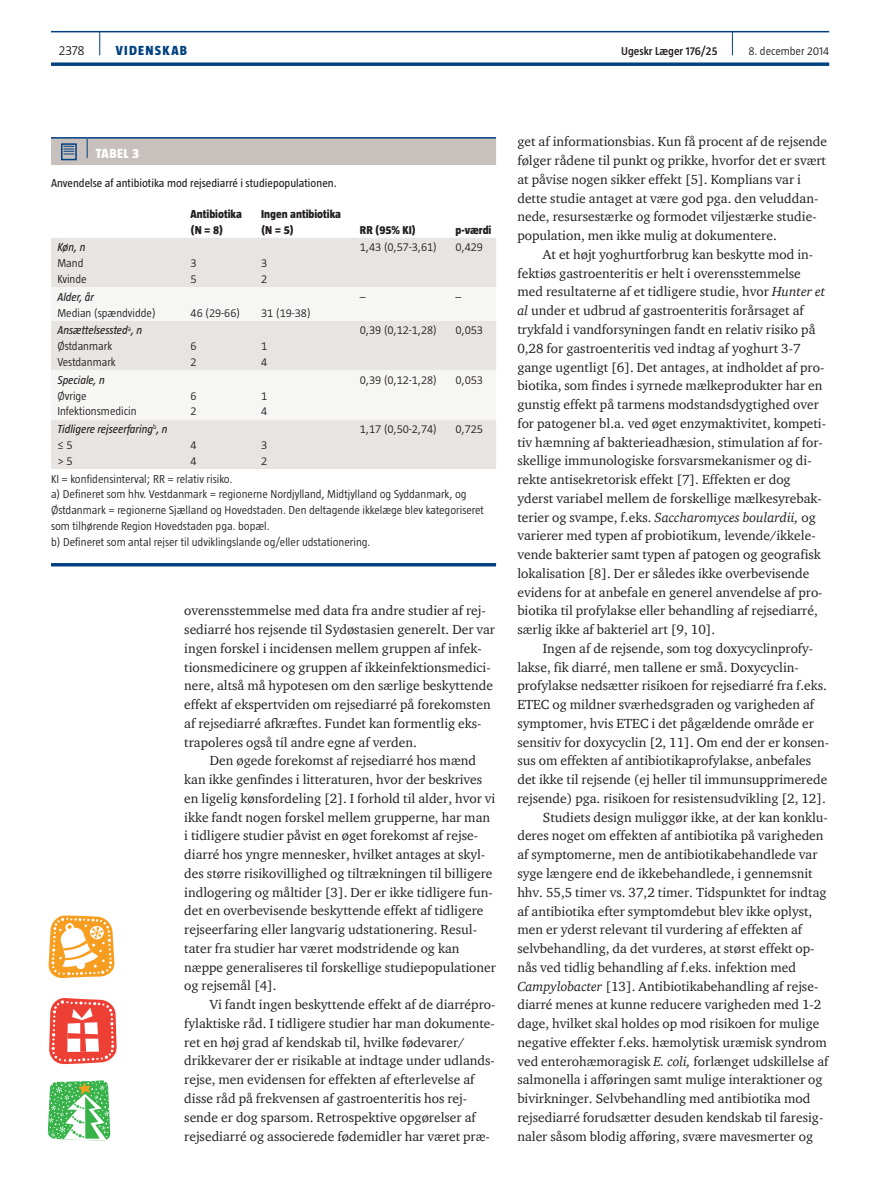
<style>
.page{position:relative;width:893px;height:1191px;background:#fff}
.page>*{position:absolute;margin:0;border:0;box-sizing:border-box;transform-origin:0 0}
.t1{font:13.5px/18.8px "ITC Charter Com";color:#231f20}
.t2{font:800 13.5px "Taz";letter-spacing:.095em;color:#014081}
.t3{font:800 13.5px "Taz";color:#fff}
.t4{font:300 13.5px "Taz";color:#231f20}
.t5{font:300 11.7px/15.8px "Taz";color:#231f20}
.t6{font:11.7px "Taz";color:#231f20}
.t7{font:800 11.7px/15.8px "Taz";color:#231f20}
.t8{font:italic 11.7px/15.8px "Taz";color:#231f20}
.t9{font:600 11.7px "Taz";color:#231f20}
.s1{font-weight:400;font-style:italic}
.s2{font-weight:300;font-style:normal}
.s3{font-style:italic}
</style>
<div class="page">
<hr style="left:51px;top:31px;width:778px;height:1px;background:#014081">
<svg style="left:51px;top:62px;width:778px;height:4px"></svg>
<svg style="left:99px;top:32px;width:1px;height:23px"></svg>
<svg style="left:732px;top:32px;width:1px;height:23px"></svg>
<hr style="left:51px;top:137px;width:36px;height:2px;background:#014081">
<hr style="left:87px;top:137px;width:409px;height:2px;background:#014081">
<div style="left:51px;top:138px;width:445px;height:27px;background:#c7c0bc"></div>
<div style="left:51px;top:238px;width:445px;height:231px;background:#e7e4e2"></div>
<svg style="left:51px;top:287px;width:445px;height:132px;fill:#f6f6f5"></svg>
<hr style="left:51px;top:563px;width:445px;height:3px;background:#014081">
<svg style="left:48px;top:1080px;width:62px;height:60px"></svg>
<svg style="left:49px;top:998px;width:68px;height:66px"></svg>
<svg style="left:48px;top:915px;width:67px;height:63px"></svg>
<p class="t4" style="left:59px;top:43px;width:27px">2378</p>
<p class="t2" style="left:116px;top:43px;width:73px">VIDENSKAB</p>
<p class="t9" style="left:621px;top:45px;width:98px">Ugeskr Læger 176/25</p>
<p class="t5" style="left:748px;top:43px;width:82px">8. december 2014</p>
<p class="t3" style="left:96px;top:146px;width:8px">Tabe</p>
<p class="t3" style="left:124px;top:146px;width:17px">l 3</p>
<p class="t6" style="left:51px;top:177px;width:287px">Anvendelse af antibiotika mod rejsediarré i studiepopulationen.</p>
<p class="t7" style="left:191px;top:206px;width:53px">Antibiotika (N = 8)</p>
<p class="t7" style="left:261px;top:206px;width:81px">Ingen antibiotika (N = 5)</p>
<p class="t8" style="left:57px;top:239px;width:30px">Køn, n</p>
<p class="t5" style="left:57px;top:255px;width:31px">Mand<br>Kvinde</p>
<p class="t5" style="left:191px;top:255px;width:8px">3<br>5</p>
<p class="t5" style="left:261px;top:255px;width:8px">3<br>2</p>
<p class="t8" style="left:57px;top:289px;width:38px">Alder, år</p>
<p class="t5" style="left:57px;top:304px;width:100px">Median (spændvidde)</p>
<p class="t5" style="left:191px;top:304px;width:51px">46 (29-66)</p>
<p class="t5" style="left:261px;top:304px;width:51px">31 (19-38)</p>
<p class="t5" style="left:57px;top:322px;width:86px"><span class="s1">Ansættelsessted</span><sup>a</sup><span class="s1">, n<br></span>Østdanmark<br>Vestdanmark</p>
<p class="t5" style="left:191px;top:338px;width:8px">6<br>2</p>
<p class="t5" style="left:261px;top:338px;width:8px">1<br>4</p>
<p class="t8" style="left:57px;top:372px;width:49px">Speciale, n</p>
<p class="t5" style="left:57px;top:387px;width:81px">Øvrige<br>Infektionsmedicin</p>
<p class="t5" style="left:191px;top:387px;width:8px">6<br>2</p>
<p class="t5" style="left:261px;top:387px;width:8px">1<br>4</p>
<p class="t7" style="left:360px;top:222px;width:57px">RR (95% KI)</p>
<p class="t7" style="left:456px;top:222px;width:37px">p-værdi</p>
<p class="t5" style="left:360px;top:239px;width:79px">1,43 (0,57-3,61)</p>
<p class="t5" style="left:456px;top:239px;width:29px">0,429</p>
<p class="t5" style="left:360px;top:289px;width:7px">–</p>
<p class="t5" style="left:456px;top:289px;width:7px">–</p>
<p class="t5" style="left:360px;top:322px;width:79px">0,39 (0,12-1,28)</p>
<p class="t5" style="left:456px;top:322px;width:29px">0,053</p>
<p class="t5" style="left:360px;top:372px;width:79px">0,39 (0,12-1,28)</p>
<p class="t5" style="left:456px;top:372px;width:29px">0,053</p>
<p class="t5" style="left:360px;top:421px;width:79px">1,17 (0,50-2,74)</p>
<p class="t5" style="left:456px;top:421px;width:29px">0,725</p>
<p class="t5" style="left:51px;top:470px;width:434px">KI = konfidensinterval; RR = relativ risiko.<br>a) Defineret som hhv. Vestdanmark = regionerne Nordjylland, Midtjylland og Syddanmark, og Østdanmark = regionerne Sjælland og Hovedstaden. Den deltagende ikkelæge blev kategoriseret som tilhørende Region Hovedstaden pga. bopæl.<br>b) Defineret som antal rejser til udviklingslande og/eller udstationering.</p>
<p class="t8" style="left:57px;top:421px;width:112px">Tidligere rejseerfaring<sup>b</sup>, n <span class="s2">≤ 5<br>&gt; 5</span></p>
<p class="t5" style="left:191px;top:437px;width:8px">4<br>4</p>
<p class="t5" style="left:261px;top:437px;width:8px">3<br>2</p>
<p class="t1" style="left:184px;top:601px;width:312px">overensstemmelse med data fra andre studier af rej&shy;sediarré hos rejsende til Sydøstasien generelt. Der var ingen forskel i incidensen mellem gruppen af infek&shy;tionsmedicinere og gruppen af ikkeinfektionsmedici&shy;nere, altså må hypotesen om den særlige beskyttende effekt af ekspertviden om rejsediarré på forekomsten af rejsediarré afkræftes. Fundet kan formentlig eks&shy;trapoleres også til andre egne af verden.</p>
<p class="t1" style="left:184px;top:751px;width:313px;text-indent:26px">Den øgede forekomst af rejsediarré hos mænd kan ikke genfindes i litteraturen, hvor der beskrives en ligelig kønsfordeling [2]. I forhold til alder, hvor vi ikke fandt nogen forskel mellem grupperne, har man i tidligere studier påvist en øget forekomst af rejse&shy;diarré hos yngre mennesker, hvilket antages at skyl&shy;des større risikovillighed og tiltrækningen til billigere indlogering og måltider [3]. Der er ikke tidligere fun&shy;det en overbevisende beskyttende effekt af tidligere rejseerfaring eller langvarig udstationering. Resul&shy;tater fra studier har været modstridende og kan næppe generaliseres til forskellige studiepopulationer og rejsemål [4].</p>
<p class="t1" style="left:184px;top:995px;width:313px;text-indent:26px">Vi fandt ingen beskyttende effekt af de diarrépro&shy;fylaktiske råd. I tidligere studier har man dokumente&shy;ret en høj grad af kendskab til, hvilke fødevarer/ drikkevarer der er risikable at indtage under udlands&shy;rejse, men evidensen for effekten af efterlevelse af disse råd på frekvensen af gastroenteritis hos rej&shy;sende er dog sparsom. Retrospektive opgørelser af rejsediarré og associerede fødemidler har været præ-</p>
<p class="t1" style="left:517px;top:132px;width:311px">get af informationsbias. Kun få procent af de rejsende følger rådene til punkt og prikke, hvorfor det er svært at påvise nogen sikker effekt [5]. Komplians var i dette studie antaget at være god pga. den veluddan&shy;nede, resursestærke og formodet viljestærke studie&shy;population, men ikke mulig at dokumentere.</p>
<p class="t1" style="left:517px;top:245px;width:310px;text-indent:26px">At et højt yoghurtforbrug kan beskytte mod in&shy;fektiøs gastroenteritis er helt i overensstemmelse med resultaterne af et tidligere studie, hvor <span class="s3">Hunter et al</span> under et udbrud af gastroenteritis forårsaget af trykfald i vandforsyningen fandt en relativ risiko på 0,28 for gastroenteritis ved indtag af yoghurt 3-7 gange ugentligt [6]. Det antages, at indholdet af pro&shy;biotika, som findes i syrnede mælkeprodukter har en gunstig effekt på tarmens modstandsdygtighed over for patogener bl.a. ved øget enzymaktivitet, kompeti&shy;tiv hæmning af bakterieadhæsion, stimulation af for&shy;skellige immunologiske forsvarsmekanismer og di&shy;rekte antisekretorisk effekt [7]. Effekten er dog yderst variabel mellem de forskellige mælkesyrebak&shy;terier og svampe, f.eks. <span class="s3">Saccharomyces boulardii,</span> og varierer med typen af probiotikum, levende/ikkele&shy;vende bakterier samt typen af patogen og geografisk lokalisation [8]. Der er således ikke overbevisende evidens for at anbefale en generel anvendelse af pro&shy;biotika til profylakse eller behandling af rejsediarré, særlig ikke af bakteriel art [9, 10].</p>
<p class="t1" style="left:543px;top:638px;width:272px">Ingen af de rejsende, som tog doxycyclinprofy-</p>
<p class="t1" style="left:517px;top:657px;width:282px">lakse, fik diarré, men tallene er små. Doxycyclin-</p>
<p class="t1" style="left:517px;top:676px;width:311px">profylakse nedsætter risikoen for rejsediarré fra f.eks.</p>
<p class="t1" style="left:517px;top:695px;width:298px">ETEC og mildner sværhedsgraden og varigheden af</p>
<p class="t1" style="left:517px;top:713px;width:298px">symptomer, hvis ETEC i det pågældende område er</p>
<p class="t1" style="left:517px;top:732px;width:313px">sensitiv for doxycyclin [2, 11]. Om end der er konsen-</p>
<p class="t1" style="left:517px;top:751px;width:295px">sus om effekten af antibiotikaprofylakse, anbefales</p>
<p class="t1" style="left:517px;top:770px;width:311px">det ikke til rejsende (ej heller til immunsupprimerede</p>
<p class="t1" style="left:517px;top:788px;width:310px">rejsende) pga. risikoen for resistensudvikling [2, 12].</p>
<p class="t1" style="left:543px;top:807px;width:287px">Studiets design muliggør ikke, at der kan konklu-</p>
<p class="t1" style="left:517px;top:826px;width:308px">deres noget om effekten af antibiotika på varigheden</p>
<p class="t1" style="left:517px;top:845px;width:302px">af symptomerne, men de antibiotikabehandlede var</p>
<p class="t1" style="left:517px;top:863px;width:297px">syge længere end de ikkebehandlede, i gennemsnit</p>
<p class="t1" style="left:517px;top:882px;width:311px">hhv. 55,5 timer vs. 37,2 timer. Tidspunktet for indtag</p>
<p class="t1" style="left:517px;top:901px;width:296px">af antibiotika efter symptomdebut blev ikke oplyst,</p>
<p class="t1" style="left:517px;top:920px;width:286px">men er yderst relevant til vurdering af effekten af</p>
<p class="t1" style="left:517px;top:938px;width:299px">selvbehandling, da det vurderes, at størst effekt op-</p>
<p class="t1" style="left:517px;top:957px;width:280px">nås ved tidlig behandling af f.eks. infektion med</p>
<p class="t1" style="left:517px;top:976px;width:302px"><span class="s3">Campylobacter</span> [13]. Antibiotikabehandling af rejse-</p>
<p class="t1" style="left:517px;top:995px;width:305px">diarré menes at kunne reducere varigheden med 1-2</p>
<p class="t1" style="left:517px;top:1014px;width:303px">dage, hvilket skal holdes op mod risikoen for mulige</p>
<p class="t1" style="left:517px;top:1032px;width:311px">negative effekter f.eks. hæmolytisk uræmisk syndrom</p>
<p class="t1" style="left:517px;top:1051px;width:313px">ved enterohæmoragisk <span class="s3">E. coli,</span> forlænget udskillelse af</p>
<p class="t1" style="left:517px;top:1070px;width:307px">salmonella i afføringen samt mulige interaktioner og</p>
<p class="t1" style="left:517px;top:1089px;width:295px">bivirkninger. Selvbehandling med antibiotika mod</p>
<p class="t1" style="left:517px;top:1107px;width:307px">rejsediarré forudsætter desuden kendskab til faresig-</p>
<p class="t1" style="left:517px;top:1126px;width:297px">naler såsom blodig afføring, svære mavesmerter og</p>
</div>
